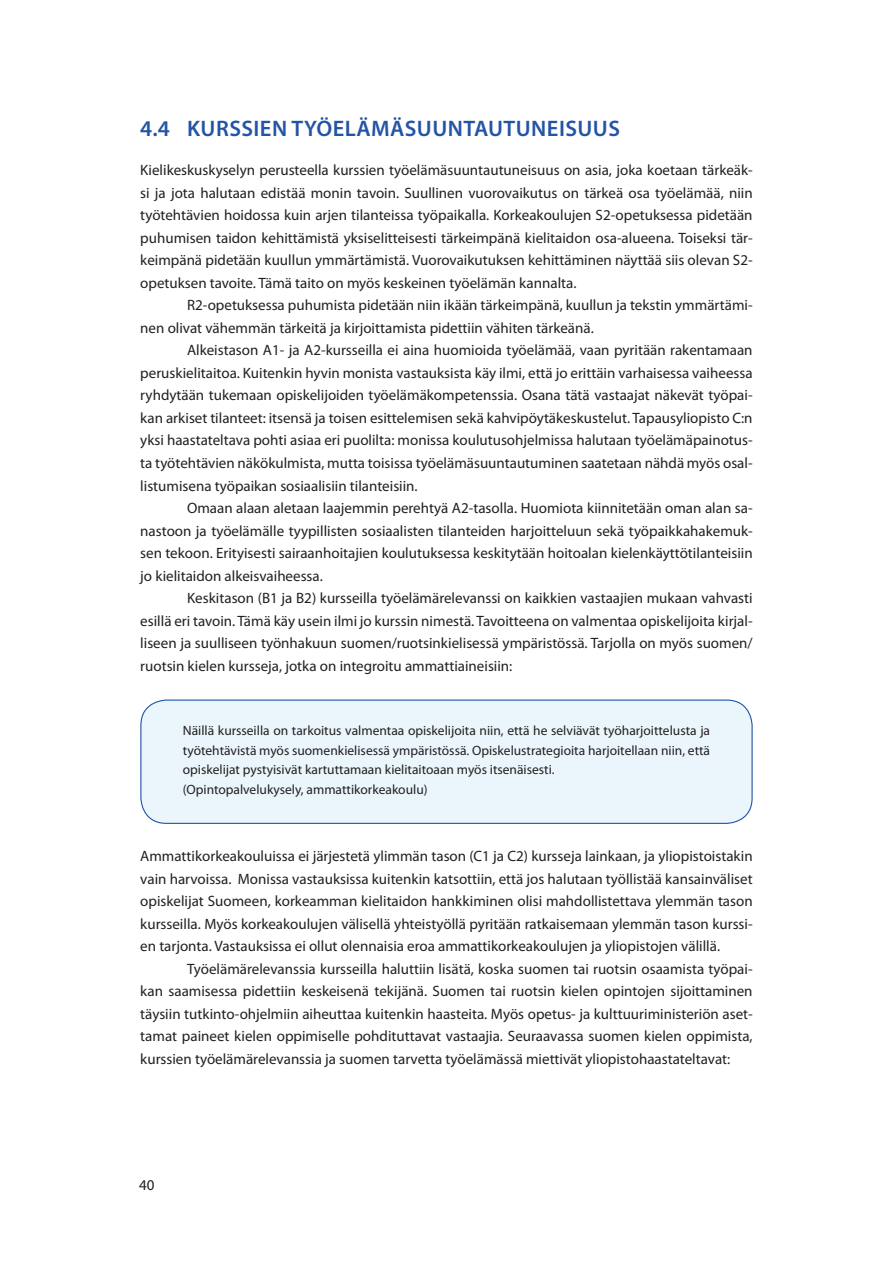
<style>
.page{position:relative;width:893px;height:1263px;background:#fff}
.page>*{position:absolute;margin:0;border:0;box-sizing:border-box;transform-origin:0 0}
.t1{font:600 22.5px "Myriad Pro";letter-spacing:.02em;color:#2454a5}
.t2{font:15px/22.5px "Myriad Pro";color:#231f20;text-align:justify}
.t3{font:13.5px/19.5px "Myriad Pro";color:#231f20}
</style>
<div class="page">
<div style="left:141px;top:700px;width:611px;height:123px;background:#eaf6fc;border-radius:26px"></div>
<div style="left:140px;top:699px;width:613px;height:125px;border:1px solid #2454a5;border-radius:26px"></div>
<h1 class="t1" style="left:140px;top:114px;width:101px">4.4 KURSSIE</h1>
<h1 class="t1" style="left:272px;top:114px;width:59px">N TYÖELÄ</h1>
<h1 class="t1" style="left:371px;top:114px;width:34px">MÄSUU</h1>
<h1 class="t1" style="left:448px;top:114px;width:55px">NTAUTU</h1>
<h1 class="t1" style="left:531px;top:114px;width:29px">NEISUUS</h1>
<p class="t2" style="left:140px;top:159px;width:614px">Kielikeskuskyselyn perusteella kurssien työelämäsuuntautuneisuus on asia, joka koetaan tärkeäk&shy;si ja jota halutaan edistää monin tavoin. Suullinen vuorovaikutus on tärkeä osa työelämää, niin työtehtävien hoidossa kuin arjen tilanteissa työpaikalla. Korkeakoulujen S2-opetuksessa pidetään puhumisen taidon kehittämistä yksiselitteisesti tärkeimpänä kielitaidon osa-alueena. Toiseksi tär&shy;keimpänä pidetään kuullun ymmärtämistä. Vuorovaikutuksen kehittäminen näyttää siis olevan S2- opetuksen tavoite. Tämä taito on myös keskeinen työelämän kannalta.</p>
<p class="t2" style="left:140px;top:294px;width:614px;text-indent:47px">R2-opetuksessa puhumista pidetään niin ikään tärkeimpänä, kuullun ja tekstin ymmärtämi&shy;nen olivat vähemmän tärkeitä ja kirjoittamista pidettiin vähiten tärkeänä.</p>
<p class="t2" style="left:140px;top:339px;width:614px;text-indent:47px">Alkeistason A1- ja A2-kursseilla ei aina huomioida työelämää, vaan pyritään rakentamaan peruskielitaitoa. Kuitenkin hyvin monista vastauksista käy ilmi, että jo erittäin varhaisessa vaiheessa ryhdytään tukemaan opiskelijoiden työelämäkompetenssia. Osana tätä vastaajat näkevät työpai&shy;kan arkiset tilanteet: itsensä ja toisen esittelemisen sekä kahvipöytäkeskustelut. Tapausyliopisto C:n yksi haastateltava pohti asiaa eri puolilta: monissa koulutusohjelmissa halutaan työelämäpainotus&shy;ta työtehtävien näkökulmista, mutta toisissa työelämäsuuntautuminen saatetaan nähdä myös osal&shy;listumisena työpaikan sosiaalisiin tilanteisiin.</p>
<p class="t2" style="left:140px;top:496px;width:614px;text-indent:47px">Omaan alaan aletaan laajemmin perehtyä A2-tasolla. Huomiota kiinnitetään oman alan sa&shy;nastoon ja työelämälle tyypillisten sosiaalisten tilanteiden harjoitteluun sekä työpaikkahakemuk&shy;sen tekoon. Erityisesti sairaanhoitajien koulutuksessa keskitytään hoitoalan kielenkäyttötilanteisiin jo kielitaidon alkeisvaiheessa.</p>
<p class="t2" style="left:140px;top:586px;width:614px;text-indent:47px">Keskitason (B1 ja B2) kursseilla työelämärelevanssi on kaikkien vastaajien mukaan vahvasti esillä eri tavoin. Tämä käy usein ilmi jo kurssin nimestä. Tavoitteena on valmentaa opiskelijoita kirjal&shy;liseen ja suulliseen työnhakuun suomen/ruotsinkielisessä ympäristössä. Tarjolla on myös suomen/ ruotsin kielen kursseja, jotka on integroitu ammattiaineisiin:</p>
<p class="t3" style="left:183px;top:720px;width:529px">Näillä kursseilla on tarkoitus valmentaa opiskelijoita niin, että he selviävät työharjoittelusta ja työtehtävistä myös suomenkielisessä ympäristössä. Opiskelustrategioita harjoitellaan niin, että opiskelijat pystyisivät kartuttamaan kielitaitoaan myös itsenäisesti.<br>(Opintopalvelukysely, ammattikorkeakoulu)</p>
<p class="t2" style="left:140px;top:844px;width:614px">Ammattikorkeakouluissa ei järjestetä ylimmän tason (C1 ja C2) kursseja lainkaan, ja yliopistoistakin vain harvoissa. Monissa vastauksissa kuitenkin katsottiin, että jos halutaan työllistää kansainväliset opiskelijat Suomeen, korkeamman kielitaidon hankkiminen olisi mahdollistettava ylemmän tason kursseilla. Myös korkeakoulujen välisellä yhteistyöllä pyritään ratkaisemaan ylemmän tason kurssi&shy;en tarjonta. Vastauksissa ei ollut olennaisia eroa ammattikorkeakoulujen ja yliopistojen välillä.</p>
<p class="t2" style="left:140px;top:957px;width:614px;text-indent:47px">Työelämärelevanssia kursseilla haluttiin lisätä, koska suomen tai ruotsin osaamista työpai&shy;kan saamisessa pidettiin keskeisenä tekijänä. Suomen tai ruotsin kielen opintojen sijoittaminen täysiin tutkinto-ohjelmiin aiheuttaa kuitenkin haasteita. Myös opetus- ja kulttuuriministeriön aset&shy;tamat paineet kielen oppimiselle pohdituttavat vastaajia. Seuraavassa suomen kielen oppimista, kurssien työelämärelevanssia ja suomen tarvetta työelämässä miettivät yliopistohaastateltavat:</p>
<p class="t2" style="left:139px;top:1174px;width:17px">40</p>
</div>
